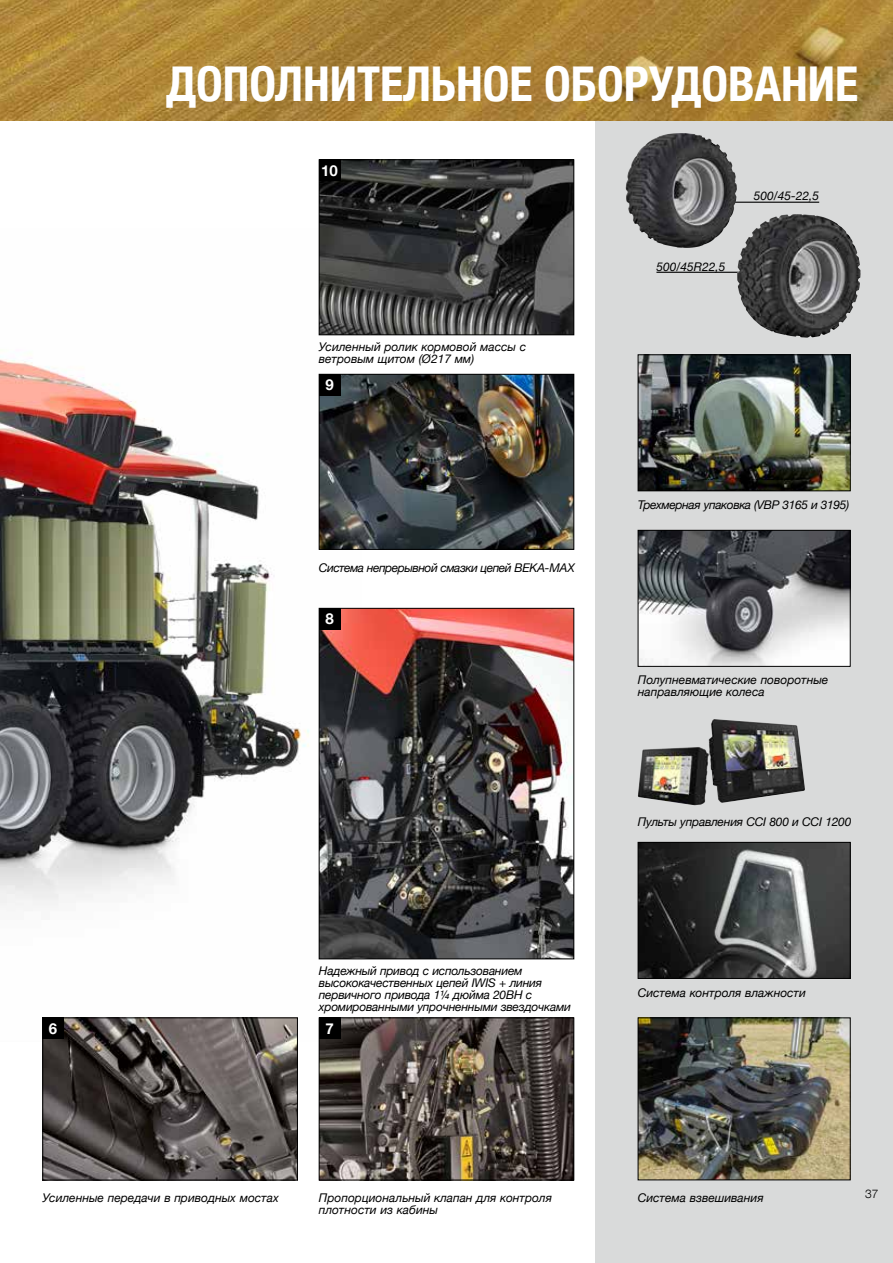
<style>
.page{position:relative;width:893px;height:1263px;background:#fff}
.page>*{position:absolute;margin:0;border:0;box-sizing:border-box;transform-origin:0 0}
.t1{font:700 condensed 48px "Helvetica Neue";color:#fff}
.t2{font:700 15px "Helvetica Neue LT Com";color:#fff}
.t3{font:italic 12px/12px "Helvetica Neue";color:#000}
.t4{font:italic 12px/12px "Helvetica Neue";letter-spacing:-.02em;color:#000}
.t5{font:italic 12px "Helvetica Neue";letter-spacing:-.04em;color:#000}
.t6{font:300 12px "Helvetica Neue LT Com";color:#000}
</style>
<div class="page">
<img style="left:0;top:229px;width:362px;height:813px">
<div style="left:595px;top:115px;width:298px;height:1148px;background:#d9dada"></div>
<img style="left:0;top:0;width:893px;height:121px">
<img style="left:321px;top:162px;width:251px;height:171px">
<div style="left:319px;top:160px;width:255px;height:175px;border:1px solid #000"></div>
<img style="left:321px;top:376px;width:251px;height:172px">
<div style="left:319px;top:374px;width:255px;height:176px;border:1px solid #000"></div>
<img style="left:321px;top:610px;width:251px;height:347px">
<div style="left:319px;top:608px;width:255px;height:351px;border:1px solid #000"></div>
<div style="left:319px;top:608px;width:21px;height:21px;background:#000"></div>
<div style="left:319px;top:160px;width:21px;height:21px;background:#000"></div>
<div style="left:319px;top:374px;width:21px;height:21px;background:#000"></div>
<img style="left:45px;top:1020px;width:251px;height:158px">
<div style="left:43px;top:1018px;width:255px;height:162px;border:1px solid #000"></div>
<img style="left:321px;top:1020px;width:251px;height:158px">
<div style="left:319px;top:1018px;width:255px;height:162px;border:1px solid #000"></div>
<div style="left:43px;top:1018px;width:21px;height:21px;background:#000"></div>
<div style="left:319px;top:1018px;width:21px;height:21px;background:#000"></div>
<img style="left:640px;top:357px;width:208px;height:132px">
<div style="left:638px;top:355px;width:212px;height:136px;border:1px solid #000"></div>
<hr style="left:733px;top:202px;width:86px;height:1px;background:#000">
<hr style="left:656px;top:272px;width:87px;height:1px;background:#000">
<img style="left:625px;top:133px;width:112px;height:115px">
<img style="left:737px;top:214px;width:124px;height:124px">
<img style="left:640px;top:532px;width:208px;height:133px">
<div style="left:638px;top:530px;width:212px;height:137px;border:1px solid #000"></div>
<img style="left:640px;top:844px;width:208px;height:133px">
<div style="left:638px;top:842px;width:212px;height:137px;border:1px solid #000"></div>
<img style="left:640px;top:1020px;width:208px;height:158px">
<div style="left:638px;top:1018px;width:212px;height:162px;border:1px solid #000"></div>
<img style="left:638px;top:719px;width:167px;height:86px">
<h1 class="t1" style="left:166px;top:44px;width:693px">ДОПОЛНИТЕЛЬНОЕ ОБОРУДОВАНИЕ</h1>
<p class="t2" style="left:321px;top:161px;width:18px">10</p>
<p class="t3" style="left:319px;top:342px;width:209px">Усиленный ролик кормовой массы с ветровым щитом (Ø217 мм)</p>
<p class="t2" style="left:325px;top:375px;width:10px">9</p>
<p class="t5" style="left:319px;top:559px;width:257px">Система непрерывной смазки цепей BEKA-MAX</p>
<p class="t2" style="left:325px;top:609px;width:10px">8</p>
<p class="t4" style="left:319px;top:965px;width:253px">Надежный привод с использованием высококачественных цепей IWIS + линия первичного привода 1¼ дюйма 20BH с хромированными упрочненными звездочками</p>
<p class="t2" style="left:49px;top:1019px;width:10px">6</p>
<p class="t2" style="left:325px;top:1019px;width:10px">7</p>
<p class="t3" style="left:656px;top:261px;width:70px">500/45R22,5</p>
<p class="t4" style="left:754px;top:190px;width:67px">500/45-22,5</p>
<p class="t4" style="left:638px;top:499px;width:213px">Трехмерная упаковка (VBP 3165 и 3195)</p>
<p class="t3" style="left:638px;top:675px;width:192px">Полупневматические поворотные направляющие колеса</p>
<p class="t4" style="left:638px;top:816px;width:215px">Пульты управления CCI 800 и CCI 1200</p>
<p class="t3" style="left:638px;top:987px;width:170px">Система контроля влажности</p>
<p class="t3" style="left:43px;top:1193px;width:238px">Усиленные передачи в приводных мостах</p>
<p class="t3" style="left:319px;top:1193px;width:235px">Пропорциональный клапан для контроля плотности из кабины</p>
<p class="t3" style="left:638px;top:1193px;width:127px">Система взвешивания</p>
<p class="t6" style="left:865px;top:1186px;width:15px">37</p>
</div>
